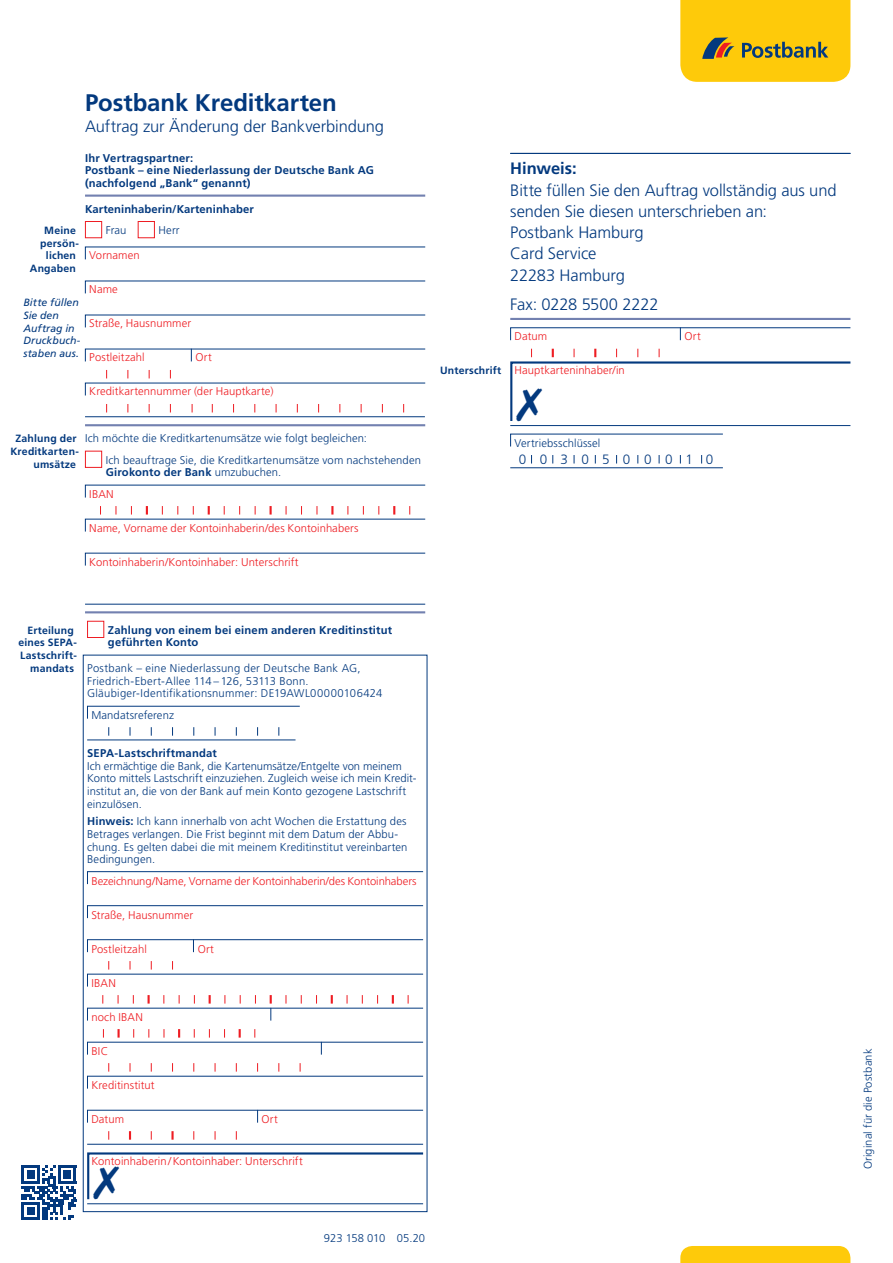
<style>
.page{position:relative;width:893px;height:1263px;background:#fff}
.page>*{position:absolute;margin:0;border:0;box-sizing:border-box;transform-origin:0 0}
.t1{font:700 24px "Frutiger LT Std";letter-spacing:-.005em;color:#03397e}
.t2{font:300 16.5px/21.3px "Frutiger LT Std";letter-spacing:-.005em;color:#03397e}
.t3{font:700 16.5px "Frutiger LT Std";color:#03397e}
.t4{font:300 13.5px "Frutiger LT Std";letter-spacing:.985em;color:#03397e}
.t5{font:300 11.25px/12.8px "Frutiger LT Std";letter-spacing:.01em;color:#03397e}
.t6{font:300 11.25px "Frutiger LT Std";letter-spacing:.005em;color:#ee1d23}
.t7{font:700 11.25px/12.8px "Frutiger LT Std";letter-spacing:.015em;color:#03397e}
.t8{font:300 11.25px "Frutiger LT Std";letter-spacing:-.01em;color:#03397e}
.t9{font:700 10.5px/12.8px "Frutiger LT Std";letter-spacing:.02em;color:#03397e;text-align:right}
.t10{font:italic 10.5px/12.8px "Frutiger LT Std";letter-spacing:.01em;color:#03397e}
.s1{font-weight:300}
.s2{font-weight:300;color:#ee1d23}
.s3{font-weight:700}
</style>
<div class="page">
<svg style="left:85px;top:246px;width:341px;height:14px"></svg>
<svg style="left:85px;top:280px;width:341px;height:14px"></svg>
<svg style="left:85px;top:314px;width:341px;height:14px"></svg>
<hr style="left:85px;top:416px;width:340px;height:1px;background:#03397e">
<svg style="left:85px;top:348px;width:341px;height:14px"></svg>
<div style="left:85px;top:221px;width:17px;height:17px;background:#fff;border:1px solid #ee1d23"></div>
<div style="left:138px;top:221px;width:17px;height:17px;background:#fff;border:1px solid #ee1d23"></div>
<hr style="left:85px;top:424px;width:340px;height:2px;background:#7381b0">
<hr style="left:85px;top:611px;width:340px;height:2px;background:#7381b0">
<hr style="left:85px;top:195px;width:340px;height:2px;background:#7381b0">
<svg style="left:680px;top:0;width:170px;height:82px;background:#eec014"></svg>
<div style="left:680px;top:1246px;width:170px;height:17px;background:#feca0a"></div>
<svg style="left:21px;top:1165px;width:56px;height:55px"></svg>
<svg style="left:22px;top:1165px;width:54px;height:55px"></svg>
<hr style="left:58px;top:1165px;width:18px;height:3px;background:#03397e">
<svg style="left:85px;top:370px;width:341px;height:26px"></svg>
<hr style="left:510px;top:153px;width:340px;height:1px;background:#03397e">
<hr style="left:510px;top:318px;width:340px;height:2px;background:#7381b0">
<hr style="left:510px;top:425px;width:340px;height:1px;background:#03397e">
<svg style="left:510px;top:327px;width:341px;height:14px"></svg>
<div style="left:85px;top:451px;width:17px;height:17px;background:#fff;border:1px solid #ee1d23"></div>
<svg style="left:85px;top:484px;width:341px;height:14px"></svg>
<svg style="left:85px;top:506px;width:341px;height:26px"></svg>
<svg style="left:85px;top:552px;width:341px;height:14px"></svg>
<hr style="left:85px;top:604px;width:340px;height:1px;background:#03397e">
<svg style="left:87px;top:706px;width:213px;height:13px"></svg>
<hr style="left:87px;top:740px;width:209px;height:1px;background:#03397e">
<hr style="left:87px;top:1203px;width:336px;height:1px;background:#03397e">
<svg style="left:87px;top:871px;width:337px;height:14px"></svg>
<svg style="left:87px;top:905px;width:337px;height:14px"></svg>
<svg style="left:87px;top:939px;width:337px;height:14px"></svg>
<svg style="left:87px;top:1109px;width:337px;height:14px"></svg>
<hr style="left:87px;top:1144px;width:336px;height:1px;background:#03397e">
<svg style="left:87px;top:961px;width:337px;height:26px"></svg>
<svg style="left:87px;top:1029px;width:337px;height:26px"></svg>
<svg style="left:87px;top:1063px;width:337px;height:26px"></svg>
<svg style="left:87px;top:995px;width:337px;height:26px"></svg>
<svg style="left:129px;top:1131px;width:2px;height:9px"></svg>
<svg style="left:171px;top:1131px;width:3px;height:9px"></svg>
<div style="left:87px;top:621px;width:17px;height:17px;background:#fff;border:1px solid #ee1d23"></div>
<svg style="left:510px;top:433px;width:213px;height:14px"></svg>
<hr style="left:510px;top:467px;width:213px;height:1px;background:#03397e">
<svg style="left:510px;top:349px;width:341px;height:72px"></svg>
<svg style="left:87px;top:1152px;width:337px;height:48px"></svg>
<h1 class="t1" style="left:85px;top:88px;width:253px">Postbank Kreditkarten</h1>
<h2 class="t2" style="left:85px;top:116px;width:300px">Auftrag zur Änderung der Bankverbindung</h2>
<p class="t7" style="left:85px;top:151px;width:290px">Ihr Vertragspartner:<br>Postbank – eine Niederlassung der Deutsche Bank AG (nachfolgend „Bank“ genannt)</p>
<p class="t7" style="left:85px;top:202px;width:170px">Karteninhaberin/Karteninhaber</p>
<p class="t9" style="left:30px;top:224px;width:51px">Meine persön&shy;lichen<br>Angaben</p>
<p class="t10" style="left:23px;top:296px;width:59px">Bitte füllen<br>Sie den<br>Auftrag in<br>Druckbuch&shy;staben aus.</p>
<p class="t5" style="left:106px;top:224px;width:22px">Frau</p>
<p class="t5" style="left:159px;top:224px;width:23px">Herr</p>
<p class="t6" style="left:89px;top:249px;width:52px">Vornamen</p>
<p class="t6" style="left:89px;top:283px;width:30px">Name</p>
<p class="t6" style="left:89px;top:317px;width:103px">Straße, Hausnummer</p>
<p class="t6" style="left:89px;top:351px;width:57px">Postleitzahl</p>
<p class="t6" style="left:196px;top:351px;width:18px">Ort</p>
<p class="t6" style="left:89px;top:385px;width:186px">Kreditkartennummer (der Hauptkarte)</p>
<p class="t9" style="left:10px;top:432px;width:69px">Zahlung der<br>Kreditkarten&shy;umsätze</p>
<p class="t5" style="left:106px;top:428px;width:317px;line-height:21.3px;text-indent:-21px">Ich möchte die Kreditkartenumsätze wie folgt begleichen:<br>Ich beauftrage Sie, die Kreditkartenumsätze vom nachstehenden</p>
<p class="t7" style="left:89px;top:462px;width:193px;line-height:21.3px;text-indent:17px">Girokonto der Bank <span class="s1">umzubuchen.<br></span><span class="s2">IBAN</span></p>
<p class="t6" style="left:89px;top:521px;width:271px">Name, Vorname der Kontoinhaberin/des Kontoinhabers</p>
<p class="t6" style="left:89px;top:555px;width:211px">Kontoinhaberin/Kontoinhaber: Unterschrift</p>
<h2 class="t3" style="left:510px;top:159px;width:68px">Hinweis:</h2>
<h2 class="t2" style="left:510px;top:179px;width:328px">Bitte füllen Sie den Auftrag vollständig aus und senden Sie diesen unterschrieben an:<br>Postbank Hamburg<br>Card Service<br>22283 Hamburg</h2>
<h2 class="t2" style="left:510px;top:294px;width:150px">Fax: 0228 5500 2222</h2>
<p class="t6" style="left:514px;top:330px;width:34px">Datum</p>
<p class="t6" style="left:685px;top:330px;width:18px">Ort</p>
<p class="t9" style="left:440px;top:364px;width:63px">Unterschrift</p>
<p class="t6" style="left:514px;top:364px;width:112px">Hauptkarteninhaber/in</p>
<p class="t5" style="left:514px;top:436px;width:87px">Vertriebsschlüssel</p>
<p class="t4" style="left:519px;top:451px;width:196px">0030500010</p>
<p class="t9" style="left:18px;top:624px;width:60px">Erteilung eines SEPA-<br>Lastschrift&shy;mandats</p>
<p class="t7" style="left:108px;top:623px;width:286px">Zahlung von einem bei einem anderen Kreditinstitut geführten Konto</p>
<p class="t5" style="left:87px;top:662px;width:297px">Postbank – eine Niederlassung der Deutsche Bank AG,<br>Friedrich-Ebert-Allee 114 – 126, 53113 Bonn.<br>Gläubiger-Identifikationsnummer: DE19AWL00000106424</p>
<p class="t5" style="left:91px;top:708px;width:84px">Mandatsreferenz</p>
<p class="t7" style="left:87px;top:747px;width:131px">SEPA-Lastschriftmandat</p>
<p class="t5" style="left:87px;top:760px;width:331px">Ich ermächtige die Bank, die Kartenumsätze/Entgelte von meinem Konto mittels Lastschrift einzuziehen. Zugleich weise ich mein Kredit&shy;institut an, die von der Bank auf mein Konto gezogene Lastschrift einzulösen.</p>
<p class="t5" style="left:87px;top:815px;width:322px"><span class="s3">Hinweis:</span> Ich kann innerhalb von acht Wochen die Erstattung des Betrages verlangen. Die Frist beginnt mit dem Datum der Abbu&shy;chung. Es gelten dabei die mit meinem Kreditinstitut vereinbarten Bedingungen.</p>
<p class="t6" style="left:91px;top:874px;width:327px">Bezeichnung/Name, Vorname der Kontoinhaberin/des Kontoinhabers</p>
<p class="t6" style="left:91px;top:908px;width:103px">Straße, Hausnummer</p>
<p class="t6" style="left:91px;top:942px;width:57px">Postleitzahl</p>
<p class="t6" style="left:91px;top:976px;width:26px">IBAN</p>
<p class="t6" style="left:91px;top:1010px;width:53px">noch IBAN</p>
<p class="t6" style="left:91px;top:1044px;width:18px">BIC</p>
<p class="t6" style="left:91px;top:1078px;width:65px">Kreditinstitut</p>
<p class="t6" style="left:91px;top:1112px;width:34px">Datum</p>
<p class="t6" style="left:261px;top:1112px;width:18px">Ort</p>
<p class="t6" style="left:198px;top:942px;width:18px">Ort</p>
<p class="t6" style="left:91px;top:1155px;width:213px">Kontoinhaberin/Kontoinhaber: Unterschrift</p>
<p class="t8" style="left:324px;top:1231px;width:103px">923 158 010 05.20</p>
<p class="t5" style="left:862px;top:1169px;width:122px;rotate:-90deg">Original für die Postbank</p>
</div>
